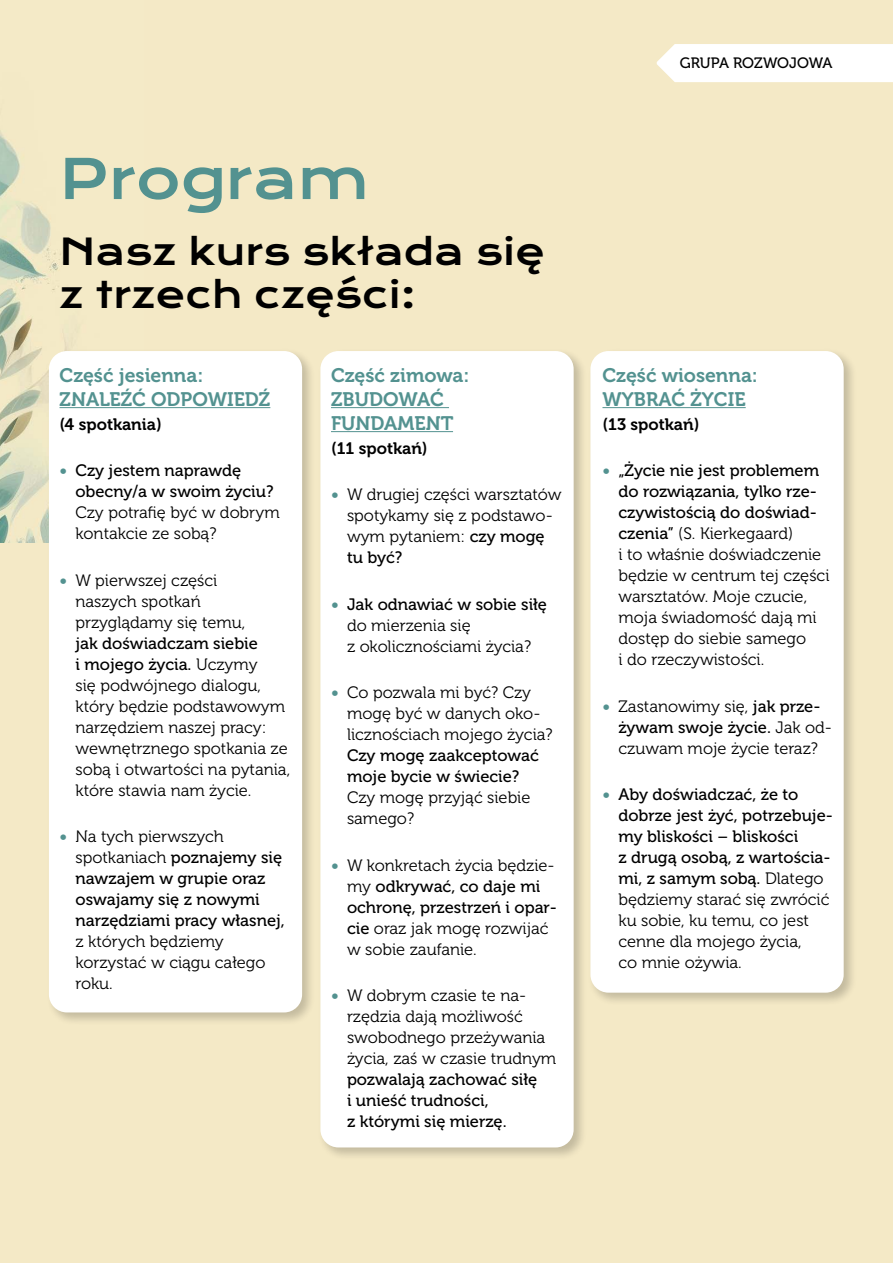
<style>
.page{position:relative;width:893px;height:1263px;background:#fff}
.page>*{position:absolute;margin:0;border:0;box-sizing:border-box;transform-origin:0 0}
.t1{font:54px "Krona One";color:#539290}
.t2{font:36px/43.2px "Krona One";color:#000}
.t3{font:19.5px/24px "Museo 700";color:#539290}
.t4{font:16.5px/21px "Museo 300";color:#000}
.t5{font:16.5px/21px "Museo 500";color:#000}
.t6{font:16.5px "Museo 700";color:#000}
.t7{font:15px "Museo 500";letter-spacing:-.005em;color:#000}
.s1{font-family:"Museo 700";color:#539290}
.s2{font-family:"Museo 300"}
.s3{font-family:"Museo 500"}
</style>
<div class="page">
<div style="left:0;top:0;width:893px;height:741px;background:#f4e9c6"></div>
<img style="left:0;top:130px;width:67px;height:413px">
<div style="left:0;top:544px;width:893px;height:719px;background:#f4e9c6"></div>
<div style="left:46px;top:348px;width:270px;height:678px;background:#000;opacity:.2"></div>
<div style="left:49px;top:351px;width:253px;height:661px;background:#fff;border-radius:18px"></div>
<div style="left:317px;top:348px;width:270px;height:813px;background:#000;opacity:.2"></div>
<div style="left:320px;top:351px;width:254px;height:796px;background:#fff;border-radius:18px"></div>
<div style="left:587px;top:348px;width:270px;height:658px;background:#000;opacity:.2"></div>
<div style="left:590px;top:351px;width:254px;height:642px;background:#fff;border-radius:18px"></div>
<hr style="left:60px;top:407px;width:210px;height:1px;background:#539290">
<hr style="left:331px;top:407px;width:118px;height:1px;background:#539290">
<hr style="left:331px;top:431px;width:122px;height:1px;background:#539290">
<hr style="left:602px;top:407px;width:144px;height:1px;background:#539290">
<div style="left:657px;top:44px;width:236px;height:38px;background:#fff"></div>
<h1 class="t1" style="left:60px;top:146px;width:311px">Program</h1>
<h2 class="t2" style="left:60px;top:230px;width:487px">Nasz kurs składa się z trzech części:</h2>
<p class="t3" style="left:60px;top:363px;width:212px">Część jesienna:<br>ZNALEŹĆ ODPOWIEDŹ</p>
<p class="t6" style="left:60px;top:415px;width:104px">(4 spotkania)</p>
<p class="t5" style="left:76px;top:460px;width:199px;text-indent:-16px"><span class="s1">•</span> Czy jestem naprawdę obecny/a w swoim życiu?</p>
<p class="t4" style="left:76px;top:502px;width:206px">Czy potrafię być w dobrym kontakcie ze sobą?</p>
<p class="t4" style="left:76px;top:570px;width:171px;text-indent:-16px"><span class="s1">•</span> W pierwszej części naszych spotkań przyglądamy się temu,</p>
<p class="t5" style="left:76px;top:633px;width:184px">jak doświadczam siebie i mojego życia. <span class="s2">Uczymy</span></p>
<p class="t4" style="left:76px;top:675px;width:216px">się podwójnego dialogu, który będzie podstawowym narzędziem naszej pracy: wewnętrznego spotkania ze sobą i otwartości na pytania, które stawia nam życie.</p>
<p class="t4" style="left:60px;top:826px;width:166px"><span class="s1">•</span> Na tych pierwszych</p>
<p class="t5" style="left:76px;top:847px;width:211px"><span class="s2">spotkaniach</span> poznajemy się nawzajem w grupie oraz oswajamy się z nowymi narzędziami pracy własnej,</p>
<p class="t4" style="left:76px;top:931px;width:191px">z których będziemy korzystać w ciągu całego roku.</p>
<p class="t3" style="left:331px;top:363px;width:140px">Część zimowa:<br>ZBUDOWAĆ<br>FUNDAMENT</p>
<p class="t6" style="left:331px;top:439px;width:98px">(11 spotkań)</p>
<p class="t4" style="left:331px;top:484px;width:232px;text-align:center"><span class="s1">•</span> W drugiej części warsztatów spotykamy się z podstawo&shy;wym pytaniem: <span class="s3">czy mogę</span></p>
<p class="t5" style="left:347px;top:547px;width:57px">tu być?</p>
<p class="t5" style="left:331px;top:594px;width:218px"><span class="s1">•</span> Jak odnawiać w sobie siłę</p>
<p class="t4" style="left:347px;top:615px;width:186px">do mierzenia się<br>z okolicznościami życia?</p>
<p class="t4" style="left:347px;top:682px;width:207px;text-indent:-16px"><span class="s1">•</span> Co pozwala mi być? Czy mogę być w danych oko&shy;licznościach mojego życia?</p>
<p class="t5" style="left:347px;top:745px;width:193px">Czy mogę zaakceptować moje bycie w świecie?</p>
<p class="t4" style="left:347px;top:787px;width:185px">Czy mogę przyjąć siebie samego?</p>
<p class="t4" style="left:331px;top:855px;width:225px"><span class="s1">•</span> W konkretach życia będzie-</p>
<p class="t5" style="left:347px;top:876px;width:211px"><span class="s2">my</span> odkrywać, co daje mi ochronę, przestrzeń i opar-</p>
<p class="t4" style="left:347px;top:918px;width:203px"><span class="s3">cie</span> oraz jak mogę rozwijać w sobie zaufanie.</p>
<p class="t4" style="left:347px;top:985px;width:211px;text-indent:-16px"><span class="s1">•</span> W dobrym czasie te na&shy;rzędzia dają możliwość swobodnego przeżywania życia, zaś w czasie trudnym</p>
<p class="t5" style="left:347px;top:1069px;width:192px">pozwalają zachować siłę i unieść trudności,<br>z którymi się mierzę.</p>
<p class="t7" style="left:680px;top:55px;width:154px">GRUPA ROZWOJOWA</p>
<p class="t3" style="left:602px;top:363px;width:157px">Część wiosenna:<br>WYBRAĆ ŻYCIE</p>
<p class="t6" style="left:602px;top:415px;width:99px">(13 spotkań)</p>
<p class="t5" style="left:618px;top:460px;width:202px;text-indent:-16px"><span class="s1">•</span> „Życie nie jest problemem do rozwiązania, tylko rze&shy;czywistością do doświad-</p>
<p class="t4" style="left:618px;top:523px;width:212px"><span class="s3">czenia”</span> (S. Kierkegaard)<br>i to właśnie doświadczenie będzie w centrum tej części warsztatów. Moje czucie, moja świadomość dają mi dostęp do siebie samego<br>i do rzeczywistości.</p>
<p class="t4" style="left:602px;top:696px;width:220px"><span class="s1">•</span> Zastanowimy się, <span class="s3">jak prze-</span></p>
<p class="t5" style="left:618px;top:717px;width:215px">żywam swoje życie. <span class="s2">Jak od-</span></p>
<p class="t4" style="left:618px;top:738px;width:201px">czuwam moje życie teraz?</p>
<p class="t5" style="left:618px;top:784px;width:216px;text-indent:-16px"><span class="s1">•</span> Aby doświadczać, że to dobrze jest żyć, potrzebuje&shy;my bliskości – bliskości<br>z drugą osobą, z wartościa&shy;mi, z samym sobą. <span class="s2">Dlatego</span></p>
<p class="t4" style="left:618px;top:889px;width:213px">będziemy starać się zwrócić ku sobie, ku temu, co jest cenne dla mojego życia,<br>co mnie ożywia.</p>
</div>
